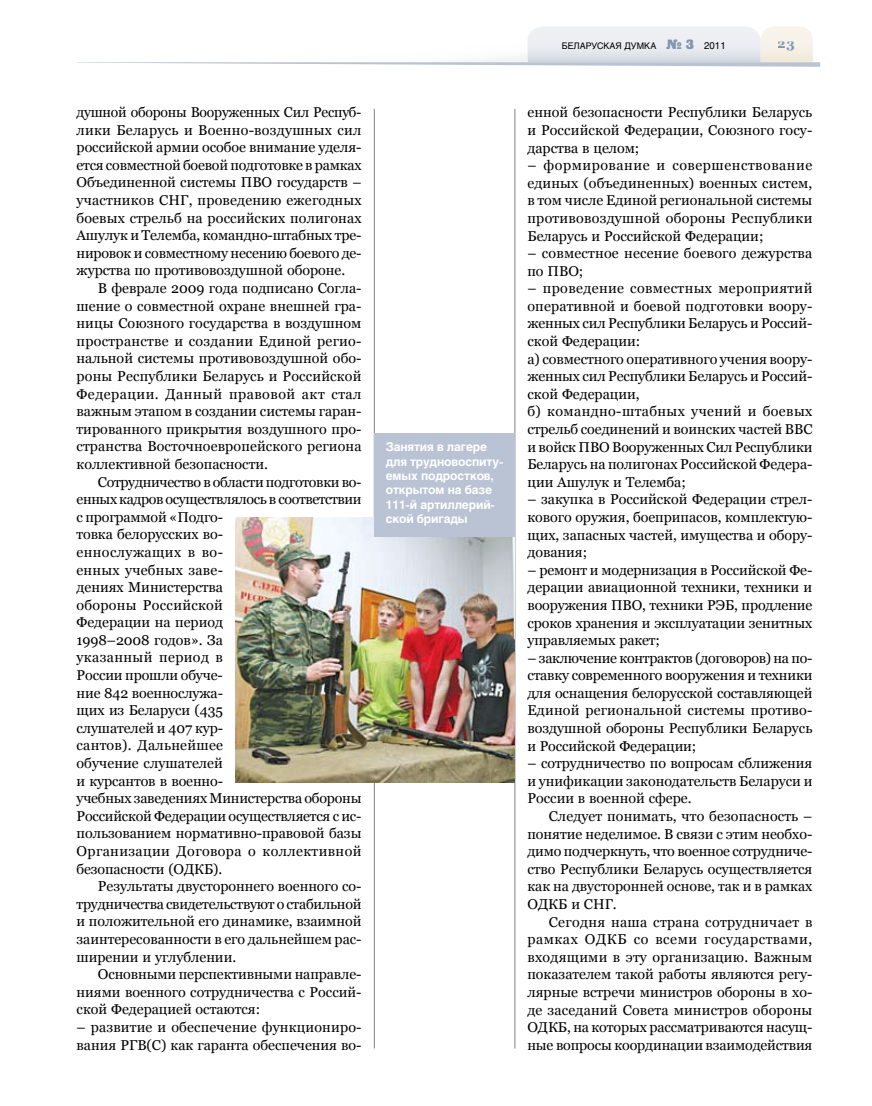
<style>
.page{position:relative;width:872px;height:1106px;background:#fff}
.page>*{position:absolute;margin:0;border:0;box-sizing:border-box;transform-origin:0 0}
.t1{font:14.25px/17.5px "Georgia";color:#000;text-align:justify}
.t2{font:700 13.5px "Georgia";color:#8095af}
.t3{font:700 12px/14.4px "Helios";letter-spacing:-.01em;color:#fff}
.t4{font:9px "Helios";color:#000}
.s1{font-family:"Black Grotesk C";font-size:13.5px;color:#8095af}
.s2{font-size:9.75px}
</style>
<div class="page">
<hr style="left:374px;top:109px;width:1px;height:939px;background:#818084">
<hr style="left:514px;top:109px;width:1px;height:939px;background:#818084">
<svg style="left:77px;top:26px;width:743px;height:41px"></svg>
<img style="left:236px;top:517px;width:278px;height:266px">
<div style="left:374px;top:433px;width:140px;height:104px;background:#b9c3d3"></div>
<p class="t1" style="left:77px;top:103px;width:286px">душной обороны Вооруженных Сил Респуб&shy;лики Беларусь и Военно-воздушных сил российской армии особое внимание уделя&shy;ется совместной боевой подготовке в рамках Объединенной системы ПВО государств – участников СНГ, проведению ежегодных боевых стрельб на российских полигонах Ашулук и Телемба, командно-штабных тре&shy;нировок и совместному несению боевого де&shy;журства по противовоздушной обороне.</p>
<p class="t1" style="left:77px;top:279px;width:286px;text-indent:21px">В феврале 2009 года подписано Согла&shy;шение о совместной охране внешней гра&shy;ницы Союзного государства в воздушном пространстве и создании Единой регио&shy;нальной системы противовоздушной обо&shy;роны Республики Беларусь и Российской Федерации. Данный правовой акт стал важным этапом в создании системы гаран&shy;тированного прикрытия воздушного про&shy;странства Восточноевропейского региона коллективной безопасности.</p>
<p class="t1" style="left:77px;top:473px;width:286px;text-align:left;text-indent:21px">Сотрудничество в области подготовки во&shy;енных кадров осуществлялось в соответствии с программой «Подго-<br>товка белорусских во-<br>еннослужащих в во-<br>енных учебных заве-<br>дениях Министерства<br>обороны Российской<br>Федерации на период<br>1998–2008 годов». За<br>указанный период в<br>России прошли обуче-<br>ние 842 военнослужа-<br>щих из Беларуси (435<br>слушателей и 407 кур-<br>сантов). Дальнейшее<br>обучение слушателей<br>и курсантов в военно-<br>учебных заведениях Министерства обороны<br>Российской Федерации осуществляется с ис&shy;пользованием нормативно-правовой базы<br>Организации Договора о коллективной безопасности (ОДКБ).</p>
<p class="t1" style="left:77px;top:877px;width:286px;text-indent:21px">Результаты двустороннего военного со&shy;трудничества свидетельствуют о стабильной и положительной его динамике, взаимной заинтересованности в его дальнейшем рас&shy;ширении и углублении.</p>
<p class="t1" style="left:77px;top:965px;width:286px;text-indent:21px">Основными перспективными направле&shy;ниями военного сотрудничества с Россий&shy;ской Федерацией остаются:</p>
<p class="t1" style="left:77px;top:1018px;width:286px">– развитие и обеспечение функциониро&shy;вания РГВ(С) как гаранта обеспечения во-</p>
<p class="t3" style="left:386px;top:439px;width:119px">Занятия в лагере для трудновоспиту&shy;емых подростков, открытом на базе<br>111-й артиллерий&shy;ской бригады</p>
<p class="t4" style="left:562px;top:40px;width:165px">БЕЛАРУСКАЯ ДУМКА <span class="s1">№ 3</span> <span class="s2">2011</span></p>
<p class="t2" style="left:778px;top:36px;width:19px">23</p>
<p class="t1" style="left:527px;top:104px;width:286px">енной безопасности Республики Беларусь и Российской Федерации, Союзного госу&shy;дарства в целом;</p>
<p class="t1" style="left:527px;top:156px;width:286px">– формирование и совершенствование единых (объединенных) военных систем, в том числе Единой региональной системы противовоздушной обороны Республики Беларусь и Российской Федерации;</p>
<p class="t1" style="left:527px;top:244px;width:286px">– совместное несение боевого дежурства по ПВО;</p>
<p class="t1" style="left:527px;top:279px;width:286px;text-align:left">– проведение совместных мероприятий оперативной и боевой подготовки воору&shy;женных сил Республики Беларусь и Россий&shy;ской Федерации:<br>а) совместного оперативного учения воору&shy;женных сил Республики Беларусь и Россий&shy;ской Федерации,<br>б) командно-штабных учений и боевых стрельб соединений и воинских частей ВВС и войск ПВО Вооруженных Сил Республики Беларусь на полигонах Российской Федера&shy;ции Ашулук и Телемба;</p>
<p class="t1" style="left:527px;top:490px;width:286px">– закупка в Российской Федерации стрел&shy;кового оружия, боеприпасов, комплектую&shy;щих, запасных частей, имущества и обору&shy;дования;</p>
<p class="t1" style="left:527px;top:561px;width:286px">– ремонт и модернизация в Российской Фе&shy;дерации авиационной техники, техники и вооружения ПВО, техники РЭБ, продление сроков хранения и эксплуатации зенитных управляемых ракет;</p>
<p class="t1" style="left:527px;top:649px;width:286px">– заключение контрактов (договоров) на по&shy;ставку современного вооружения и техники для оснащения белорусской составляющей Единой региональной системы противо&shy;воздушной обороны Республики Беларусь и Российской Федерации;</p>
<p class="t1" style="left:527px;top:754px;width:286px">– сотрудничество по вопросам сближения и унификации законодательств Беларуси и России в военной сфере.</p>
<p class="t1" style="left:527px;top:807px;width:286px;text-indent:21px">Следует понимать, что безопасность – понятие неделимое. В связи с этим необхо&shy;димо подчеркнуть, что военное сотрудниче&shy;ство Республики Беларусь осуществляется как на двусторонней основе, так и в рамках ОДКБ и СНГ.</p>
<p class="t1" style="left:527px;top:912px;width:286px;text-indent:21px">Сегодня наша страна сотрудничает в рамках ОДКБ со всеми государствами, входящими в эту организацию. Важным показателем такой работы являются регу&shy;лярные встречи министров обороны в хо&shy;де заседаний Совета министров обороны ОДКБ, на которых рассматриваются насущ&shy;ные вопросы координации взаимодействия</p>
</div>
